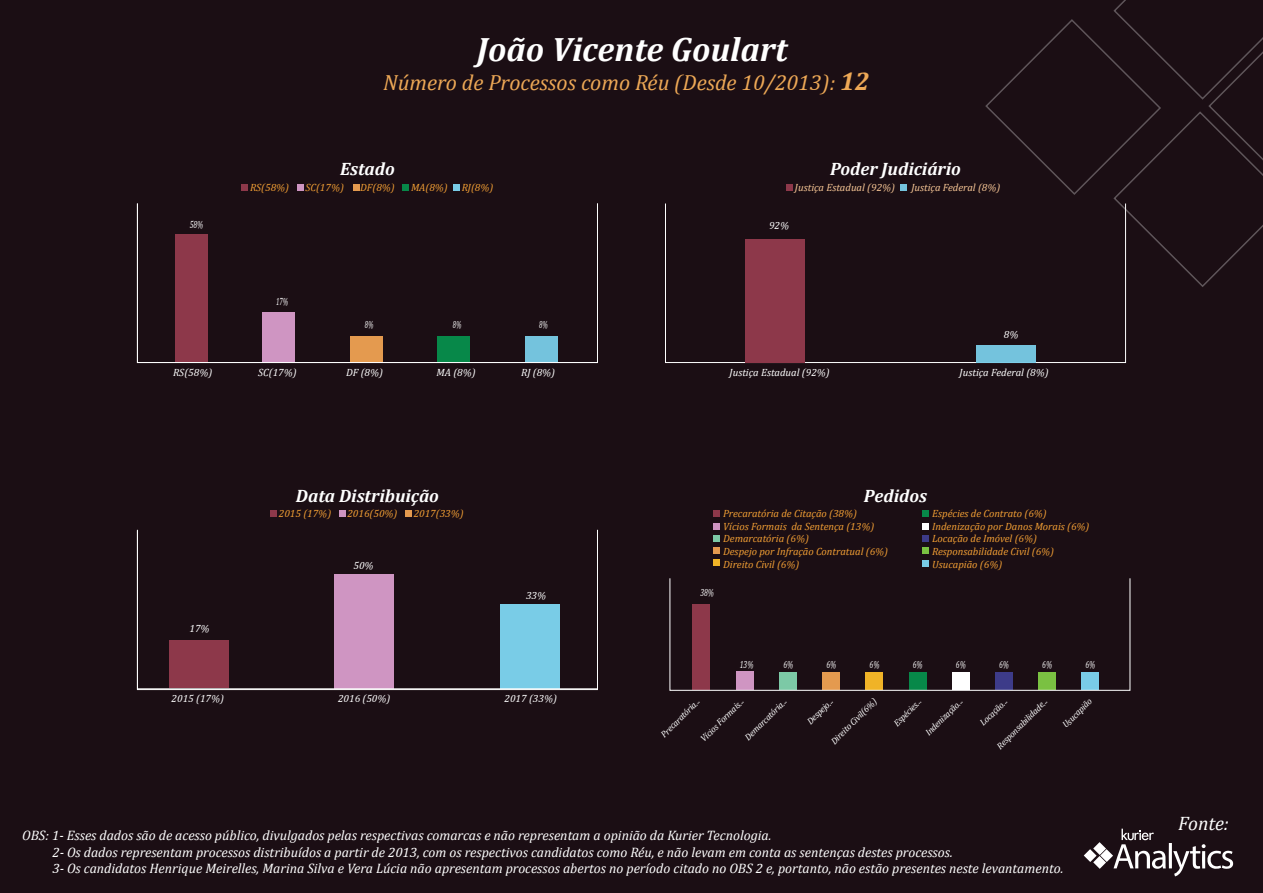
<style>
.page{position:relative;width:1263px;height:893px;background:#fff}
.page>*{position:absolute;margin:0;border:0;box-sizing:border-box;transform-origin:0 0}
.t1{font:italic 700 34.05px "Cambria";color:#fff}
.t2{font:italic 22.05px "Cambria";color:#eda856}
.t3{font:italic 19.5px "Cambria";letter-spacing:-.005em;color:#fff}
.t4{font:italic 700 18px "Cambria";color:#fff}
.t5{font:italic 13.8px/16.5px "Cambria";color:#fff}
.t6{font:italic 10.5px/12.6px "Cambria";color:#f19e34}
.t7{font:italic 10.5px "Cambria";color:#fff}
.t8{font:italic 10.5px "Cambria";color:#f8c796}
.t9{font:italic 10.5px "Cambria";color:#fff;scale:.68 1}
.t10{font:italic 10.5px "Cambria";color:#fff;scale:.6 1}
.t11{font:italic 9px "Cambria";color:#fff}
.s1{font-weight:700;font-size:25.5px}
</style>
<div class="page">
<div style="left:0;top:1px;width:1263px;height:892px;background:#1b0e14"></div>
<div style="left:665px;top:203px;width:461px;height:160px;border:1px solid #fff"></div>
<div style="left:692px;top:604px;width:18px;height:86px;background:#8d384a"></div>
<div style="left:736px;top:672px;width:17px;height:18px;background:#cf95c2"></div>
<div style="left:779px;top:672px;width:18px;height:18px;background:#7cc9a6"></div>
<div style="left:822px;top:672px;width:18px;height:18px;background:#e49a4f"></div>
<div style="left:865px;top:672px;width:18px;height:18px;background:#f0b327"></div>
<div style="left:908px;top:672px;width:18px;height:18px;background:#078849"></div>
<div style="left:952px;top:672px;width:18px;height:18px;background:#fff"></div>
<div style="left:995px;top:672px;width:18px;height:18px;background:#3d3b89"></div>
<div style="left:1038px;top:672px;width:18px;height:18px;background:#7ac142"></div>
<div style="left:1081px;top:672px;width:18px;height:18px;background:#79cce7"></div>
<svg style="left:1084px;top:829px;width:149px;height:47px"></svg>
<div style="left:175px;top:234px;width:33px;height:128px;background:#8d384a"></div>
<div style="left:262px;top:312px;width:33px;height:50px;background:#cf95c2"></div>
<div style="left:350px;top:336px;width:33px;height:26px;background:#e49a4f"></div>
<div style="left:437px;top:336px;width:33px;height:26px;background:#078849"></div>
<div style="left:525px;top:336px;width:33px;height:26px;background:#74c3dd"></div>
<div style="left:669px;top:578px;width:461px;height:113px;border:1px solid #fff"></div>
<svg style="left:985px;top:0;width:278px;height:287px"></svg>
<div style="left:137px;top:203px;width:461px;height:160px;border:1px solid #fff"></div>
<div style="left:241px;top:184px;width:7px;height:7px;background:#8d384a"></div>
<div style="left:297px;top:184px;width:7px;height:7px;background:#cf95c2"></div>
<div style="left:353px;top:184px;width:6px;height:7px;background:#e49a4f"></div>
<div style="left:402px;top:184px;width:7px;height:7px;background:#078849"></div>
<div style="left:453px;top:184px;width:7px;height:7px;background:#79cce7"></div>
<div style="left:169px;top:640px;width:59px;height:48px;background:#8d384a"></div>
<div style="left:335px;top:574px;width:59px;height:114px;background:#cf95c2"></div>
<div style="left:501px;top:604px;width:59px;height:84px;background:#79cce7"></div>
<div style="left:270px;top:510px;width:7px;height:7px;background:#8d384a"></div>
<div style="left:339px;top:510px;width:7px;height:7px;background:#cf95c2"></div>
<div style="left:405px;top:510px;width:7px;height:7px;background:#e49a4f"></div>
<div style="left:713px;top:510px;width:7px;height:7px;background:#8d384a"></div>
<div style="left:713px;top:523px;width:7px;height:7px;background:#cf95c2"></div>
<div style="left:922px;top:510px;width:7px;height:7px;background:#078849"></div>
<div style="left:922px;top:523px;width:7px;height:7px;background:#fff"></div>
<div style="left:922px;top:535px;width:7px;height:7px;background:#3d3b89"></div>
<div style="left:922px;top:548px;width:7px;height:6px;background:#7ac142"></div>
<div style="left:922px;top:560px;width:7px;height:7px;background:#79cce7"></div>
<div style="left:713px;top:536px;width:7px;height:6px;background:#7cc9a6"></div>
<div style="left:713px;top:548px;width:7px;height:6px;background:#e49a4f"></div>
<div style="left:713px;top:560px;width:7px;height:6px;background:#f0b327"></div>
<div style="left:137px;top:529px;width:461px;height:160px;border:1px solid #fff"></div>
<div style="left:745px;top:239px;width:59px;height:124px;background:#8d384a"></div>
<div style="left:976px;top:345px;width:59px;height:18px;background:#74c3dd"></div>
<div style="left:786px;top:184px;width:7px;height:7px;background:#8d384a"></div>
<div style="left:900px;top:184px;width:7px;height:7px;background:#74c3dd"></div>
<h1 class="t1" style="left:477px;top:25px;width:312px">João Vicente Goulart</h1>
<h2 class="t2" style="left:383px;top:67px;width:488px">Número de Processos como Réu (Desde 10/2013): <span class="s1">12</span></h2>
<h3 class="t4" style="left:340px;top:156px;width:56px">Estado</h3>
<h3 class="t4" style="left:830px;top:156px;width:132px">Poder Judiciário</h3>
<p class="t9" style="left:190px;top:217px;width:22px">58%</p>
<p class="t6" style="left:250px;top:181px;width:41px">RS(58%)</p>
<p class="t6" style="left:305px;top:181px;width:40px">SC(17%)</p>
<p class="t6" style="left:360px;top:181px;width:36px">DF(8%)</p>
<p class="t6" style="left:411px;top:181px;width:38px">MA(8%)</p>
<p class="t6" style="left:462px;top:181px;width:33px">RJ(8%)</p>
<p class="t10" style="left:276px;top:294px;width:21px">17%</p>
<p class="t10" style="left:365px;top:317px;width:16px">8%</p>
<p class="t10" style="left:453px;top:317px;width:16px">8%</p>
<p class="t10" style="left:539px;top:317px;width:16px">8%</p>
<p class="t7" style="left:173px;top:365px;width:41px">RS(58%)</p>
<p class="t7" style="left:258px;top:365px;width:40px">SC(17%)</p>
<p class="t7" style="left:346px;top:365px;width:38px">DF (8%)</p>
<p class="t7" style="left:436px;top:365px;width:41px">MA (8%)</p>
<p class="t7" style="left:521px;top:365px;width:36px">RJ (8%)</p>
<p class="t8" style="left:795px;top:180px;width:102px">Justiça Estadual (92%)</p>
<p class="t8" style="left:911px;top:180px;width:91px">Justiça Federal (8%)</p>
<p class="t7" style="left:769px;top:218px;width:22px">92%</p>
<p class="t7" style="left:1004px;top:327px;width:16px">8%</p>
<p class="t7" style="left:729px;top:365px;width:102px">Justiça Estadual (92%)</p>
<p class="t7" style="left:960px;top:365px;width:91px">Justiça Federal (8%)</p>
<h3 class="t4" style="left:296px;top:483px;width:145px">Data Distribuição</h3>
<h3 class="t4" style="left:864px;top:483px;width:65px">Pedidos</h3>
<p class="t6" style="left:279px;top:507px;width:54px">2015 (17%)</p>
<p class="t6" style="left:347px;top:507px;width:52px">2016(50%)</p>
<p class="t6" style="left:414px;top:507px;width:52px">2017(33%)</p>
<p class="t7" style="left:190px;top:621px;width:22px">17%</p>
<p class="t7" style="left:353px;top:558px;width:22px">50%</p>
<p class="t7" style="left:526px;top:588px;width:22px">33%</p>
<p class="t7" style="left:172px;top:691px;width:54px">2015 (17%)</p>
<p class="t7" style="left:338px;top:691px;width:54px">2016 (50%)</p>
<p class="t7" style="left:504px;top:691px;width:54px">2017 (33%)</p>
<p class="t9" style="left:700px;top:585px;width:22px">38%</p>
<p class="t6" style="left:723px;top:507px;width:167px">Precaratória de Citação (38%)<br>Vícios Formais da Sentença (13%)<br>Demarcatória (6%)<br>Despejo por Infração Contratual (6%)<br>Direito Civil (6%)</p>
<p class="t6" style="left:932px;top:507px;width:159px">Espécies de Contrato (6%)<br>Indenização por Danos Morais (6%)<br>Locação de Imóvel (6%)<br>Responsabilidade Civil (6%)<br>Usucapião (6%)</p>
<p class="t9" style="left:740px;top:657px;width:22px">13%</p>
<p class="t9" style="left:783px;top:657px;width:16px">6%</p>
<p class="t9" style="left:826px;top:657px;width:16px">6%</p>
<p class="t9" style="left:870px;top:657px;width:16px">6%</p>
<p class="t9" style="left:913px;top:657px;width:16px">6%</p>
<p class="t9" style="left:956px;top:657px;width:16px">6%</p>
<p class="t9" style="left:999px;top:657px;width:16px">6%</p>
<p class="t9" style="left:1042px;top:657px;width:16px">6%</p>
<p class="t9" style="left:1085px;top:657px;width:16px">6%</p>
<p class="t11" style="left:828px;top:738px;width:62px;rotate:-45deg">Direito Civil(6%)</p>
<p class="t11" style="left:891px;top:720px;width:36px;rotate:-45deg">Espécies...</p>
<p class="t11" style="left:922px;top:730px;width:50px;rotate:-45deg">Indenização...</p>
<p class="t11" style="left:977px;top:720px;width:36px;rotate:-45deg">Locação...</p>
<p class="t11" style="left:1059px;top:722px;width:39px;rotate:-45deg">Usucapião</p>
<p class="t11" style="left:994px;top:743px;width:69px;rotate:-45deg">Responsabilidade...</p>
<p class="t11" style="left:658px;top:731px;width:52px;rotate:-45deg">Precaratória...</p>
<p class="t11" style="left:698px;top:736px;width:58px;rotate:-45deg">Vícios Formais...</p>
<p class="t11" style="left:742px;top:734px;width:57px;rotate:-45deg">Demarcatória...</p>
<p class="t11" style="left:804px;top:718px;width:34px;rotate:-45deg">Despejo...</p>
<p class="t5" style="left:52px;top:827px;width:1012px;text-indent:-30px">OBS: 1- Esses dados são de acesso público, divulgados pelas respectivas comarcas e não representam a opinião da Kurier Tecnologia.<br>2- Os dados representam processos distribuídos a partir de 2013, com os respectivos candidatos como Réu, e não levam em conta as sentenças destes processos.<br>3- Os candidatos Henrique Meirelles, Marina Silva e Vera Lúcia não apresentam processos abertos no período citado no OBS 2 e, portanto, não estão presentes neste levantamento.</p>
<h3 class="t3" style="left:1178px;top:809px;width:52px">Fonte:</h3>
</div>
